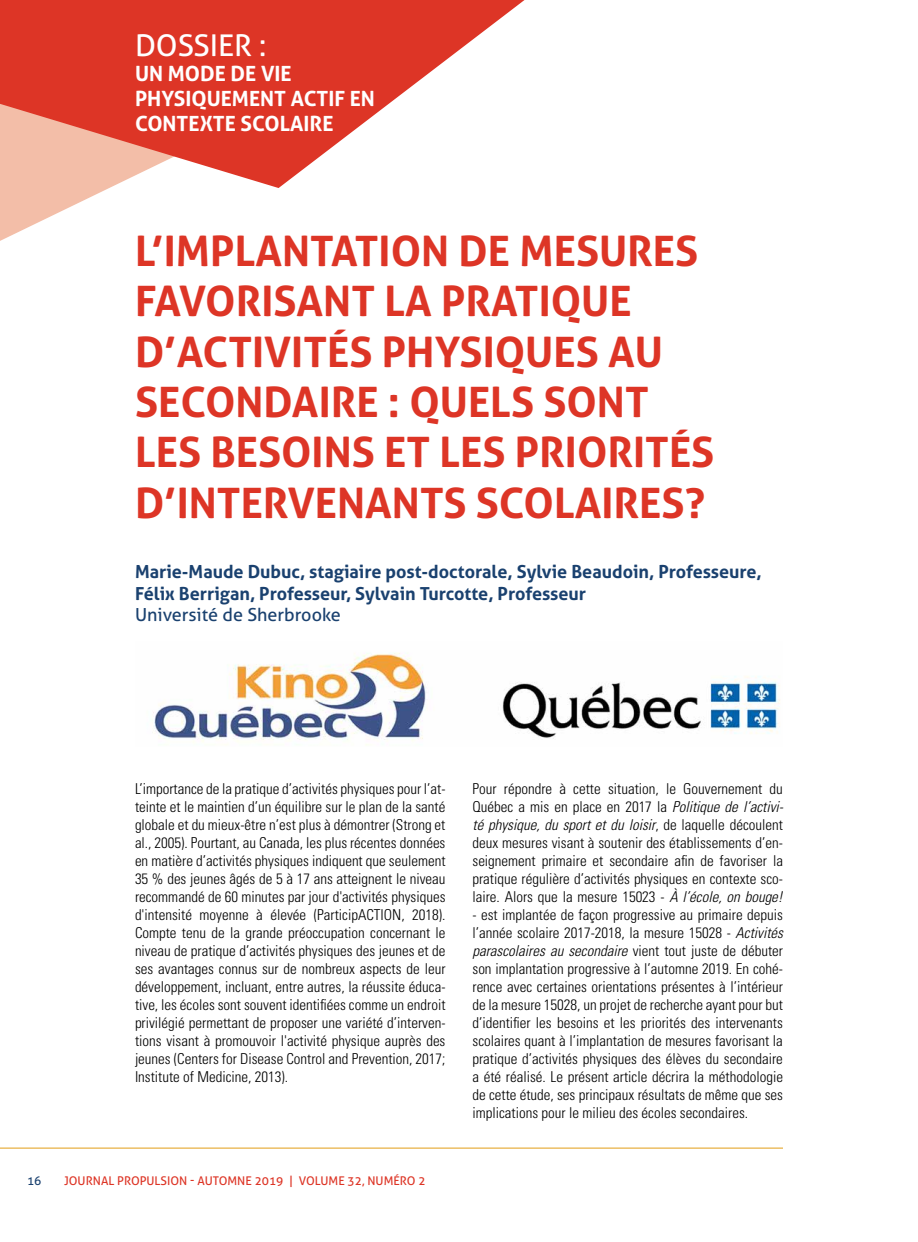
<style>
.page{position:relative;width:918px;height:1242px;background:#fff}
.page>*{position:absolute;margin:0;border:0;box-sizing:border-box;transform-origin:0 0}
.t1{font:700 42px/50.4px "Aller";color:#dd3526}
.t2{font:30px "Aller";color:#fff}
.t3{font:700 21px/25.2px "Aller";color:#fff}
.t4{font:700 18px/21.6px "Aller";color:#1a416f}
.t5{font:18px "Aller";color:#1a416f}
.t6{font:300 condensed 15px/18px "Univers LT Std";color:#000;text-align:justify}
.t7{font:12px "Aller";color:#dd3526}
.t8{font:12px "Aller";color:#1a416f}
.s1{font-style:italic}
</style>
<div class="page">
<svg style="left:0;top:188px;width:109px;height:53px"></svg>
<svg style="left:0;top:0;width:525px;height:188px;fill:#dd3526"></svg>
<hr style="left:0;top:1147px;width:783px;height:2px;background:#ecbe64">
<img style="left:152px;top:653px;width:628px;height:92px">
<h2 class="t2" style="left:135px;top:27px;width:133px">DOSSIER :</h2>
<h3 class="t3" style="left:135px;top:61px;width:242px">UN MODE DE VIE<br>PHYSIQUEMENT ACTIF EN<br>CONTEXTE SCOLAIRE</h3>
<h1 class="t1" style="left:135px;top:225px;width:581px">L’IMPLANTATION DE MESURES<br>FAVORISANT LA PRATIQUE<br>D’ACTIVITÉS PHYSIQUES AU<br>SECONDAIRE : QUELS SONT<br>LES BESOINS ET LES PRIORITÉS<br>D’INTERVENANTS SCOLAIRES?</h1>
<p class="t4" style="left:135px;top:561px;width:628px">Marie-Maude Dubuc, stagiaire post-doctorale, Sylvie Beaudoin, Professeure,<br>Félix Berrigan, Professeur, Sylvain Turcotte, Professeur</p>
<p class="t5" style="left:135px;top:604px;width:207px">Université de Sherbrooke</p>
<p class="t6" style="left:135px;top:780px;width:312px">L’importance de la pratique d’activités physiques pour l’at&shy;teinte et le maintien d’un équilibre sur le plan de la santé globale et du mieux-être n’est plus à démontrer (Strong et al., 2005). Pourtant, au Canada, les plus récentes données en matière d’activités physiques indiquent que seulement 35 % des jeunes âgés de 5 à 17 ans atteignent le niveau recommandé de 60 minutes par jour d'activités physiques d'intensité moyenne à élevée (ParticipACTION, 2018).<br>Compte tenu de la grande préoccupation concernant le niveau de pratique d’activités physiques des jeunes et de ses avantages connus sur de nombreux aspects de leur développement, incluant, entre autres, la réussite éduca&shy;tive, les écoles sont souvent identifiées comme un endroit privilégié permettant de proposer une variété d’interven&shy;tions visant à promouvoir l'activité physique auprès des jeunes (Centers for Disease Control and Prevention, 2017; Institute of Medicine, 2013).</p>
<p class="t8" style="left:27px;top:1173px;width:16px">16</p>
<p class="t7" style="left:64px;top:1173px;width:363px">JOURNAL PROPULSION - AUTOMNE 2019 | VOLUME 32, NUMÉRO 2</p>
<p class="t6" style="left:472px;top:780px;width:312px">Pour répondre à cette situation, le Gouvernement du Québec a mis en place en 2017 la <span class="s1">Politique de l’activi&shy;té physique, du sport et du loisir</span>, de laquelle découlent deux mesures visant à soutenir des établissements d’en&shy;seignement primaire et secondaire afin de favoriser la pratique régulière d’activités physiques en contexte sco&shy;laire. Alors que la mesure 15023 - <span class="s1">À l’école, on bouge!</span></p>
<p class="t6" style="left:472px;top:906px;width:312px">- est implantée de façon progressive au primaire depuis l’année scolaire 2017-2018, la mesure 15028 - <span class="s1">Activités parascolaires au secondaire</span> vient tout juste de débuter son implantation progressive à l’automne 2019. En cohé&shy;rence avec certaines orientations présentes à l’intérieur de la mesure 15028, un projet de recherche ayant pour but d’identifier les besoins et les priorités des intervenants scolaires quant à l’implantation de mesures favorisant la pratique d’activités physiques des élèves du secondaire a été réalisé. Le présent article décrira la méthodologie de cette étude, ses principaux résultats de même que ses implications pour le milieu des écoles secondaires.</p>
</div>
